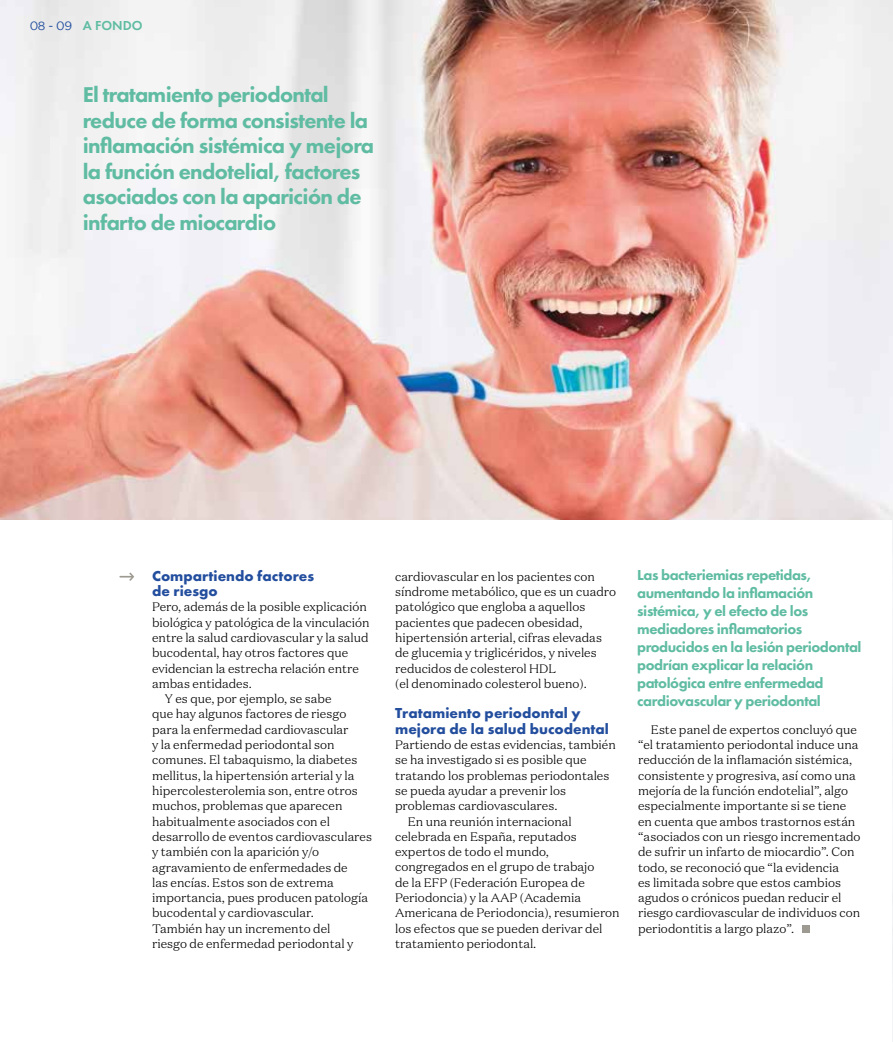
<style>
.page{position:relative;width:893px;height:1042px;background:#fff}
.page>*{position:absolute;margin:0;border:0;box-sizing:border-box;transform-origin:0 0}
.t1{font:800 22.2px/25.5px "Futura PT";letter-spacing:-.03em;color:#5fbca2}
.t2{font:800 15px/18px "Futura PT";letter-spacing:-.03em;color:#5fbca2}
.t3{font:700 15px/15.3px "Futura PT";color:#234e9e}
.t4{font:600 13.5px "Futura PT";color:#5fbca2}
.t5{font:300 12.3px/15.3px "Domaine Text";color:#000}
.s1{font-family:"Gotham";font-weight:400;font-size:12px;color:#234e9e}
</style>
<div class="page">
<img style="left:892px;top:519px;width:1px;height:523px">
<img style="left:0;top:0;width:893px;height:519px">
<svg style="left:119px;top:573px;width:15px;height:8px"></svg>
<div style="left:803px;top:925px;width:7px;height:7px;background:#9d9b91"></div>
<p class="t4" style="left:30px;top:17px;width:114px"><span class="s1">08 - 09</span> A FONDO</p>
<h1 class="t1" style="left:83px;top:81px;width:293px">El tratamiento periodontal reduce de forma consistente la inflamación sistémica y mejora la función endotelial, factores asociados con la aparición de infarto de miocardio</h1>
<p class="t3" style="left:152px;top:568px;width:164px">Compartiendo factores de riesgo</p>
<p class="t5" style="left:152px;top:599px;width:216px">Pero, además de la posible explicación</p>
<p class="t5" style="left:152px;top:614px;width:219px">biológica y patológica de la vinculación</p>
<p class="t5" style="left:152px;top:630px;width:218px">entre la salud cardiovascular y la salud</p>
<p class="t5" style="left:152px;top:645px;width:198px">bucodental, hay otros factores que</p>
<p class="t5" style="left:152px;top:660px;width:208px">evidencian la estrecha relación entre</p>
<p class="t5" style="left:152px;top:676px;width:101px">ambas entidades.</p>
<p class="t5" style="left:165px;top:691px;width:168px">Y es que, por ejemplo, se sabe</p>
<p class="t5" style="left:152px;top:706px;width:196px">que hay algunos factores de riesgo</p>
<p class="t5" style="left:152px;top:721px;width:198px">para la enfermedad cardiovascular</p>
<p class="t5" style="left:152px;top:737px;width:184px">y la enfermedad periodontal son</p>
<p class="t5" style="left:152px;top:752px;width:207px">comunes. El tabaquismo, la diabetes</p>
<p class="t5" style="left:152px;top:767px;width:204px">mellitus, la hipertensión arterial y la</p>
<p class="t5" style="left:152px;top:783px;width:207px">hipercolesterolemia son, entre otros</p>
<p class="t5" style="left:152px;top:798px;width:192px">muchos, problemas que aparecen</p>
<p class="t5" style="left:152px;top:813px;width:179px">habitualmente asociados con el</p>
<p class="t5" style="left:152px;top:829px;width:221px">desarrollo de eventos cardiovasculares</p>
<p class="t5" style="left:152px;top:844px;width:169px">y también con la aparición y/o</p>
<p class="t5" style="left:152px;top:859px;width:197px">agravamiento de enfermedades de</p>
<p class="t5" style="left:152px;top:874px;width:183px">las encías. Estos son de extrema</p>
<p class="t5" style="left:152px;top:890px;width:217px">importancia, pues producen patología</p>
<p class="t5" style="left:152px;top:905px;width:163px">bucodental y cardiovascular.</p>
<p class="t5" style="left:152px;top:920px;width:180px">También hay un incremento del</p>
<p class="t5" style="left:152px;top:936px;width:203px">riesgo de enfermedad periodontal y</p>
<p class="t5" style="left:395px;top:568px;width:222px">cardiovascular en los pacientes con síndrome metabólico, que es un cuadro patológico que engloba a aquellos pacientes que padecen obesidad, hipertensión arterial, cifras elevadas de glucemia y triglicéridos, y niveles reducidos de colesterol HDL<br>(el denominado colesterol bueno).</p>
<p class="t3" style="left:395px;top:705px;width:215px">Tratamiento periodontal y mejora de la salud bucodental</p>
<p class="t5" style="left:395px;top:737px;width:222px">Partiendo de estas evidencias, también</p>
<p class="t5" style="left:395px;top:752px;width:193px">se ha investigado si es posible que</p>
<p class="t5" style="left:395px;top:767px;width:216px">tratando los problemas periodontales</p>
<p class="t5" style="left:395px;top:783px;width:173px">se pueda ayudar a prevenir los</p>
<p class="t5" style="left:395px;top:798px;width:164px">problemas cardiovasculares.</p>
<p class="t5" style="left:408px;top:813px;width:165px">En una reunión internacional</p>
<p class="t5" style="left:395px;top:829px;width:183px">celebrada en España, reputados</p>
<p class="t5" style="left:395px;top:844px;width:155px">expertos de todo el mundo,</p>
<p class="t5" style="left:395px;top:859px;width:201px">congregados en el grupo de trabajo</p>
<p class="t5" style="left:395px;top:874px;width:191px">de la EFP (Federación Europea de</p>
<p class="t5" style="left:395px;top:890px;width:187px">Periodoncia) y la AAP (Academia</p>
<p class="t5" style="left:395px;top:905px;width:226px">Americana de Periodoncia), resumieron</p>
<p class="t5" style="left:395px;top:920px;width:209px">los efectos que se pueden derivar del</p>
<p class="t5" style="left:395px;top:936px;width:143px">tratamiento periodontal.</p>
<p class="t2" style="left:637px;top:566px;width:226px">Las bacteriemias repetidas, aumentando la inflamación sistémica, y el efecto de los mediadores inflamatorios producidos en la lesión periodontal podrían explicar la relación patológica entre enfermedad cardiovascular y periodontal</p>
<p class="t5" style="left:638px;top:721px;width:224px;text-indent:13px">Este panel de expertos concluyó que “el tratamiento periodontal induce una reducción de la inflamación sistémica, consistente y progresiva, así como una mejoría de la función endotelial”, algo especialmente importante si se tiene en cuenta que ambos trastornos están “asociados con un riesgo incrementado de sufrir un infarto de miocardio”. Con todo, se reconoció que “la evidencia<br>es limitada sobre que estos cambios agudos o crónicos puedan reducir el riesgo cardiovascular de individuos con periodontitis a largo plazo”.</p>
</div>
